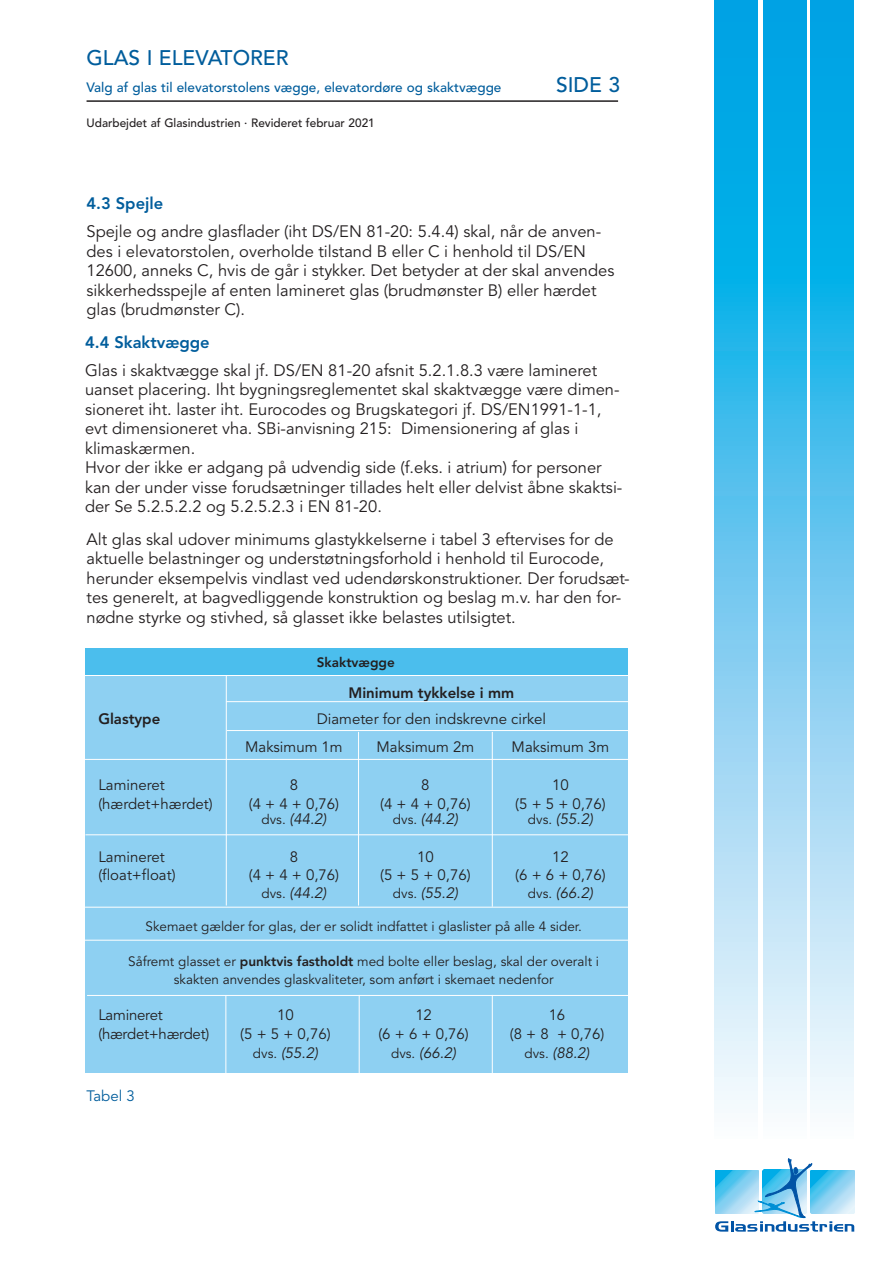
<style>
.page{position:relative;width:893px;height:1263px;background:#fff}
.page>*{position:absolute;margin:0;border:0;box-sizing:border-box;transform-origin:0 0}
.t1{font:500 21px "Avenir";color:#005d9c}
.t2{font:16.5px/19.5px "Avenir";color:#231f20}
.t3{font:800 16.5px "Avenir";color:#005d9c}
.t4{font:15px/28.5px "Avenir";color:#231f20}
.t5{font:italic 15px "Avenir";color:#231f20}
.t6{font:800 15px "Avenir";color:#231f20}
.t7{font:15px "Avenir";color:#005d9c}
.t8{font:13.5px/17.4px "Avenir";color:#231f20;text-align:center}
.t9{font:500 13.5px "Avenir";color:#005d9c}
.t10{font:800 13.5px "Avenir";color:#231f20}
.t11{font:500 12px "Avenir";color:#231f20}
.s1{font-style:normal;font-size:13.5px}
.s2{font-weight:800}
</style>
<div class="page">
<svg style="left:715px;top:0;width:43px;height:1109px;background:#67c8ef"></svg>
<svg style="left:763px;top:0;width:43px;height:1109px;background:#67c8ef"></svg>
<svg style="left:811px;top:0;width:43px;height:1109px;background:#67c8ef"></svg>
<svg style="left:715px;top:1158px;width:139px;height:73px"></svg>
<hr style="left:87px;top:100px;width:531px;height:2px;background:#231f20">
<div style="left:85px;top:676px;width:542px;height:397px;background:#8ed0f2"></div>
<hr style="left:226px;top:701px;width:405px;height:1px;background:#fff">
<hr style="left:78px;top:759px;width:553px;height:1px;background:#fff">
<hr style="left:85px;top:834px;width:546px;height:1px;background:#fff">
<hr style="left:85px;top:907px;width:546px;height:1px;background:#fff">
<hr style="left:87px;top:995px;width:544px;height:1px;background:#fff">
<hr style="left:71px;top:940px;width:560px;height:1px;background:#fff">
<hr style="left:226px;top:637px;width:1px;height:268px;background:#fff">
<hr style="left:492px;top:732px;width:1px;height:175px;background:#fff">
<hr style="left:358px;top:732px;width:1px;height:173px;background:#fff">
<hr style="left:359px;top:995px;width:1px;height:92px;background:#fff">
<hr style="left:492px;top:995px;width:1px;height:92px;background:#fff">
<hr style="left:226px;top:995px;width:1px;height:88px;background:#fff">
<div style="left:85px;top:648px;width:542px;height:27px;background:#4bbeed"></div>
<hr style="left:227px;top:730px;width:404px;height:1px;background:#fff">
<p class="t1" style="left:87px;top:49px;width:204px">GLAS I ELEVATORER</p>
<p class="t9" style="left:87px;top:82px;width:416px">Valg af glas til elevatorstolens vægge, elevatordøre og skaktvægge</p>
<p class="t1" style="left:556px;top:76px;width:66px">SIDE 3</p>
<p class="t11" style="left:87px;top:117px;width:290px">Udarbejdet af Glasindustrien · Revideret februar 2021</p>
<p class="t3" style="left:87px;top:197px;width:78px">4.3 Spejle</p>
<p class="t2" style="left:87px;top:224px;width:529px">Spejle og andre glasflader (iht DS/EN 81-20: 5.4.4) skal, når de anven&shy;des i elevatorstolen, overholde tilstand B eller C i henhold til DS/EN 12600, anneks C, hvis de går i stykker. Det betyder at der skal anvendes sikkerhedsspejle af enten lamineret glas (brudmønster B) eller hærdet glas (brudmønster C).</p>
<p class="t3" style="left:85px;top:335px;width:126px">4.4 Skaktvægge</p>
<p class="t2" style="left:85px;top:362px;width:539px">Glas i skaktvægge skal jf. DS/EN 81-20 afsnit 5.2.1.8.3 være lamineret uanset placering. Iht bygningsreglementet skal skaktvægge være dimen&shy;sioneret iht. laster iht. Eurocodes og Brugskategori jf. DS/EN1991-1-1, evt dimensioneret vha. SBi-anvisning 215: Dimensionering af glas i klimaskærmen.<br>Hvor der ikke er adgang på udvendig side (f.eks. i atrium) for personer kan der under visse forudsætninger tillades helt eller delvist åbne skaktsi&shy;der Se 5.2.5.2.2 og 5.2.5.2.3 i EN 81-20.</p>
<p class="t2" style="left:87px;top:531px;width:544px">Alt glas skal udover minimums glastykkelserne i tabel 3 eftervises for de aktuelle belastninger og understøtningsforhold i henhold til Eurocode, herunder eksempelvis vindlast ved udendørskonstruktioner. Der forudsæt&shy;tes generelt, at bagvedliggende konstruktion og beslag m.v. har den for&shy;nødne styrke og stivhed, så glasset ikke belastes utilsigtet.</p>
<p class="t10" style="left:317px;top:656px;width:80px">Skaktvægge</p>
<p class="t6" style="left:348px;top:687px;width:167px">Minimum tykkelse i mm</p>
<p class="t6" style="left:98px;top:712px;width:63px">Glastype</p>
<p class="t4" style="left:245px;top:706px;width:302px;text-indent:71px">Diameter for den indskrevne cirkel<br>Maksimum 1m</p>
<p class="t4" style="left:377px;top:734px;width:99px">Maksimum 2m</p>
<p class="t4" style="left:512px;top:734px;width:99px">Maksimum 3m</p>
<p class="t4" style="left:98px;top:772px;width:68px">Lamineret</p>
<p class="t4" style="left:290px;top:772px;width:10px">8</p>
<p class="t4" style="left:421px;top:772px;width:10px">8</p>
<p class="t4" style="left:552px;top:772px;width:18px">10</p>
<p class="t4" style="left:98px;top:791px;width:116px">(hærdet+hærdet)</p>
<p class="t4" style="left:249px;top:791px;width:92px">(4 + 4 + 0,76)</p>
<p class="t4" style="left:380px;top:791px;width:92px">(4 + 4 + 0,76)</p>
<p class="t4" style="left:515px;top:791px;width:92px">(5 + 5 + 0,76)</p>
<p class="t5" style="left:261px;top:813px;width:67px"><span class="s1">dvs.</span> (44.2)</p>
<p class="t5" style="left:393px;top:813px;width:67px"><span class="s1">dvs.</span> (44.2)</p>
<p class="t5" style="left:528px;top:813px;width:67px"><span class="s1">dvs.</span> (55.2)</p>
<p class="t4" style="left:98px;top:844px;width:68px">Lamineret</p>
<p class="t4" style="left:290px;top:844px;width:10px">8</p>
<p class="t4" style="left:417px;top:844px;width:18px">10</p>
<p class="t4" style="left:552px;top:844px;width:18px">12</p>
<p class="t4" style="left:98px;top:862px;width:79px">(float+float)</p>
<p class="t4" style="left:249px;top:862px;width:92px">(4 + 4 + 0,76)</p>
<p class="t4" style="left:380px;top:862px;width:92px">(5 + 5 + 0,76)</p>
<p class="t4" style="left:515px;top:862px;width:92px">(6 + 6 + 0,76)</p>
<p class="t5" style="left:261px;top:886px;width:67px"><span class="s1">dvs.</span> (44.2)</p>
<p class="t5" style="left:393px;top:886px;width:67px"><span class="s1">dvs.</span> (55.2)</p>
<p class="t5" style="left:528px;top:886px;width:67px"><span class="s1">dvs.</span> (66.2)</p>
<p class="t8" style="left:146px;top:919px;width:438px">Skemaet gælder for glas, der er solidt indfattet i glaslister på alle 4 sider.</p>
<p class="t8" style="left:128px;top:954px;width:472px">Såfremt glasset er <span class="s2">punktvis fastholdt</span> med bolte eller beslag, skal der overalt i skakten anvendes glaskvaliteter, som anført i skemaet nedenfor</p>
<p class="t4" style="left:98px;top:1002px;width:66px">Lamineret</p>
<p class="t4" style="left:277px;top:1002px;width:18px">10</p>
<p class="t4" style="left:415px;top:1002px;width:18px">12</p>
<p class="t4" style="left:549px;top:1002px;width:18px">16</p>
<p class="t4" style="left:98px;top:1021px;width:112px">(hærdet+hærdet)</p>
<p class="t4" style="left:240px;top:1021px;width:92px">(5 + 5 + 0,76)</p>
<p class="t4" style="left:378px;top:1021px;width:92px">(6 + 6 + 0,76)</p>
<p class="t4" style="left:510px;top:1021px;width:96px">(8 + 8 + 0,76)</p>
<p class="t5" style="left:253px;top:1047px;width:67px"><span class="s1">dvs.</span> (55.2)</p>
<p class="t5" style="left:391px;top:1047px;width:67px"><span class="s1">dvs.</span> (66.2)</p>
<p class="t5" style="left:524px;top:1047px;width:67px"><span class="s1">dvs.</span> (88.2)</p>
<p class="t7" style="left:87px;top:1089px;width:50px">Tabel 3</p>
</div>
